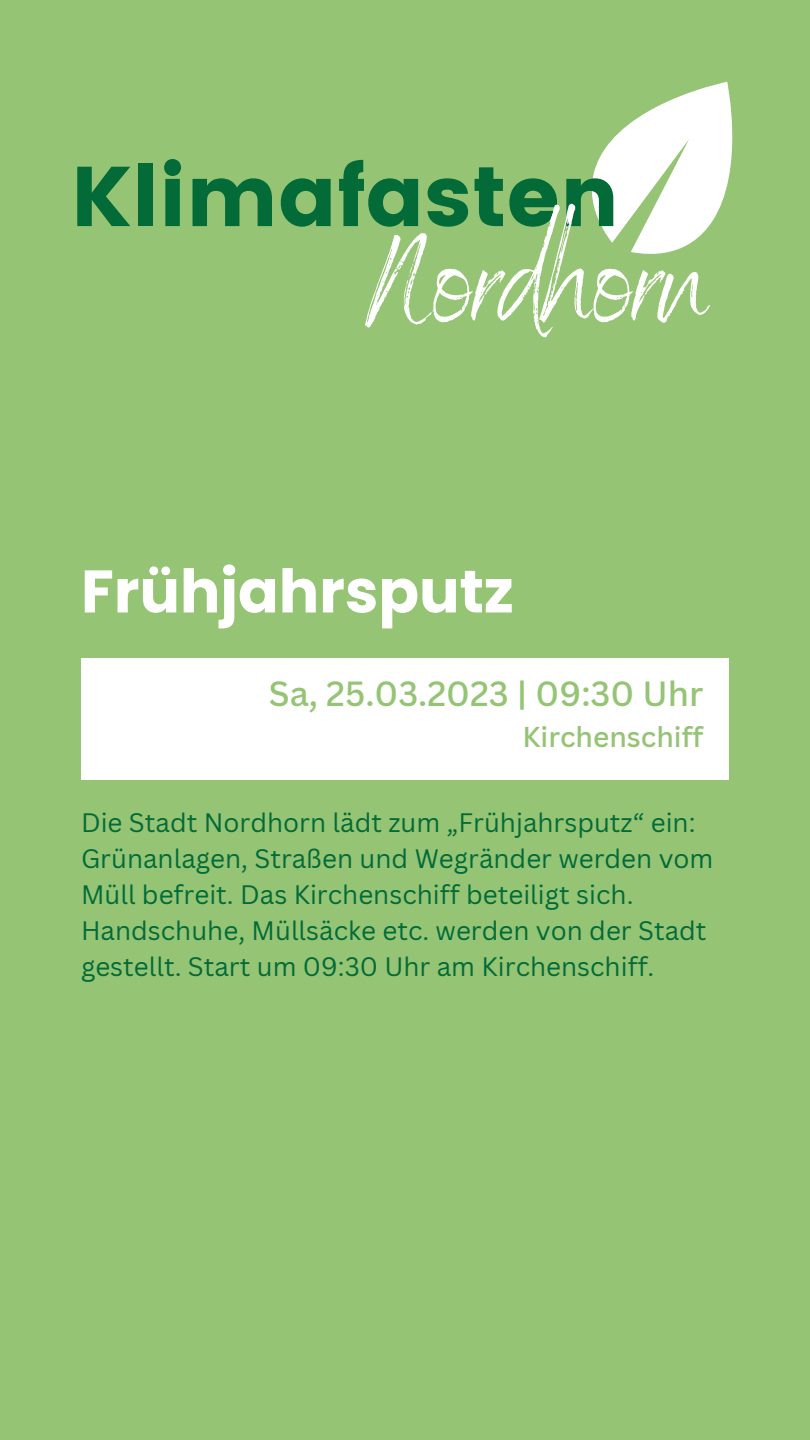
<style>
.page{position:relative;width:810px;height:1440px;background:#95c475}
.page>*{position:absolute;margin:0;border:0;box-sizing:border-box;transform-origin:0 0}
.t1{font:133px "Benedict";color:#fff}
.t2{font:84.6px "Poppins";color:#026b38}
.t3{font:700 60px "Poppins";color:#fff}
.t4{font:500 34px "Canva Sans";color:#95c475}
.t5{font:500 28px "Canva Sans";color:#95c475}
.t6{font:26px/36px "Canva Sans";color:#026b38}
</style>
<div class="page">
<svg style="left:591px;top:82px;width:142px;height:172px"></svg>
<div style="left:81px;top:658px;width:648px;height:122px;background:#fff"></div>
<h2 class="t2" style="left:71px;top:147px;width:550px">Klimafasten</h2>
<h1 class="t1" style="left:366px;top:194px;width:344px">Nordhorn</h1>
<h3 class="t3" style="left:81px;top:549px;width:434px">Frühjahrsputz</h3>
<h3 class="t4" style="left:269px;top:669px;width:436px">Sa, 25.03.2023 | 09:30 Uhr</h3>
<p class="t5" style="left:522px;top:717px;width:182px">Kirchenschiff</p>
<p class="t6" style="left:81px;top:804px;width:634px">Die Stadt Nordhorn lädt zum „Frühjahrsputz“ ein:<br>Grünanlagen, Straßen und Wegränder werden vom Müll befreit. Das Kirchenschiff beteiligt sich.<br>Handschuhe, Müllsäcke etc. werden von der Stadt gestellt. Start um 09:30 Uhr am Kirchenschiff.</p>
</div>
